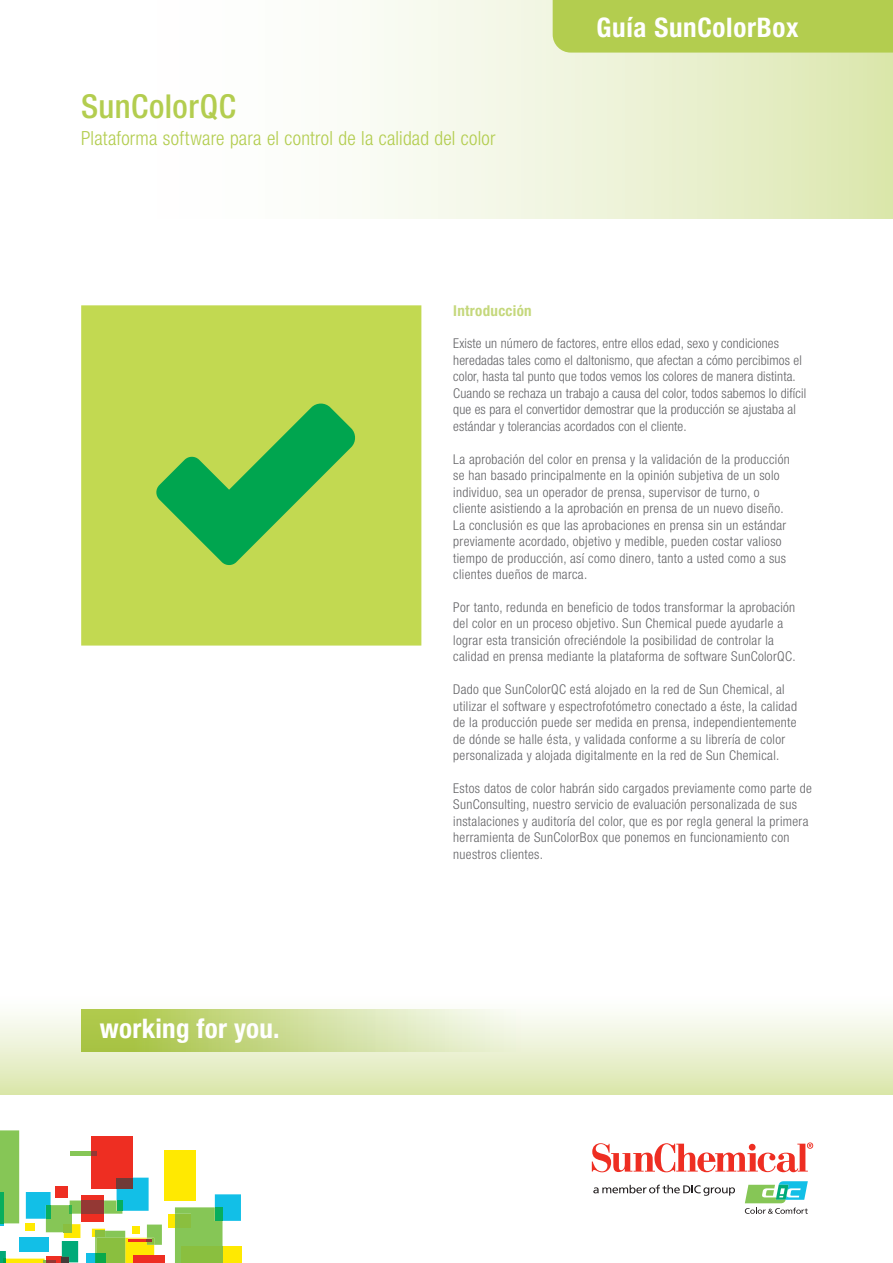
<style>
.page{position:relative;width:893px;height:1263px;background:#fff}
.page>*{position:absolute;margin:0;border:0;box-sizing:border-box;transform-origin:0 0}
.t1{font:500 condensed 33px "Helvetica Neue LT Std";letter-spacing:.015em;color:#b3cd4f}
.t2{font:700 condensed 27px "Helvetica Neue LT Std";letter-spacing:.025em;color:#fff}
.t3{font:300 condensed 19.5px "Helvetica Neue LT Std";letter-spacing:.01em;color:#b3cd4f}
.t4{font:700 condensed 15px "Helvetica Neue LT Std";letter-spacing:.02em;color:#c5d87c}
.t5{font:300 condensed 13.5px/16.5px "Helvetica Neue LT Std";letter-spacing:.025em;color:#636366}
</style>
<div class="page">
<div style="left:0;top:987px;width:893px;height:108px;background:linear-gradient(to bottom,#fff,#dbe6ad)"></div>
<svg style="left:592px;top:1142px;width:221px;height:30px"></svg>
<svg style="left:593px;top:1185px;width:142px;height:11px"></svg>
<svg style="left:745px;top:1181px;width:63px;height:33px"></svg>
<div style="left:164px;top:1150px;width:31px;height:51px;background:#ffe901"></div>
<div style="left:133px;top:1255px;width:32px;height:8px;background:#ee2e22"></div>
<div style="left:168px;top:1214px;width:7px;height:13px;background:#ffe901"></div>
<div style="left:223px;top:1246px;width:19px;height:17px;background:#ffe901"></div>
<svg style="left:175px;top:1194px;width:66px;height:69px"></svg>
<div style="left:215px;top:1207px;width:8px;height:14px;background:#08ae5d"></div>
<div style="left:175px;top:1214px;width:16px;height:13px;background:#8abf3f"></div>
<div style="left:181px;top:1246px;width:42px;height:17px;background:#8abf3f"></div>
<svg style="left:0;top:1130px;width:162px;height:133px"></svg>
<div style="left:0;top:0;width:893px;height:218px;background:linear-gradient(to right,#fff,#e0eabb)"></div>
<svg style="left:81px;top:1009px;width:501px;height:42px;background:#d2e0a0"></svg>
<div style="left:553px;top:0;width:340px;height:53px;background:#b3cd4f"></div>
<div style="left:81px;top:305px;width:340px;height:340px;background:#c2d951"></div>
<svg style="left:155px;top:402px;width:201px;height:164px;background:#73c350"></svg>
<h1 class="t1" style="left:81px;top:87px;width:156px">SunColorQC</h1>
<h3 class="t3" style="left:81px;top:127px;width:416px">Plataforma software para el control de la calidad del color</h3>
<h2 class="t2" style="left:597px;top:11px;width:203px">Guía SunColorBox</h2>
<h2 class="t2" style="left:100px;top:1012px;width:181px">working for you.</h2>
<p class="t4" style="left:453px;top:301px;width:80px">Introducción</p>
<p class="t5" style="left:453px;top:335px;width:355px">Existe un número de factores, entre ellos edad, sexo y condiciones heredadas tales como el daltonismo, que afectan a cómo percibimos el color, hasta tal punto que todos vemos los colores de manera distinta.<br>Cuando se rechaza un trabajo a causa del color, todos sabemos lo difícil que es para el convertidor demostrar que la producción se ajustaba al estándar y tolerancias acordados con el cliente.</p>
<p class="t5" style="left:453px;top:450px;width:338px">La aprobación del color en prensa y la validación de la producción se han basado principalmente en la opinión subjetiva de un solo individuo, sea un operador de prensa, supervisor de turno, o cliente asistiendo a la aprobación en prensa de un nuevo diseño.<br>La conclusión es que las aprobaciones en prensa sin un estándar previamente acordado, objetivo y medible, pueden costar valioso tiempo de producción, así como dinero, tanto a usted como a sus clientes dueños de marca.</p>
<p class="t5" style="left:453px;top:599px;width:344px">Por tanto, redunda en beneficio de todos transformar la aprobación del color en un proceso objetivo. Sun Chemical puede ayudarle a lograr esta transición ofreciéndole la posibilidad de controlar la calidad en prensa mediante la plataforma de software SunColorQC.</p>
<p class="t5" style="left:453px;top:681px;width:345px">Dado que SunColorQC está alojado en la red de Sun Chemical, al utilizar el software y espectrofotómetro conectado a éste, la calidad de la producción puede ser medida en prensa, independientemente de dónde se halle ésta, y validada conforme a su librería de color personalizada y alojada digitalmente en la red de Sun Chemical.</p>
<p class="t5" style="left:453px;top:780px;width:360px">Estos datos de color habrán sido cargados previamente como parte de SunConsulting, nuestro servicio de evaluación personalizada de sus instalaciones y auditoría del color, que es por regla general la primera herramienta de SunColorBox que ponemos en funcionamiento con nuestros clientes.</p>
</div>
